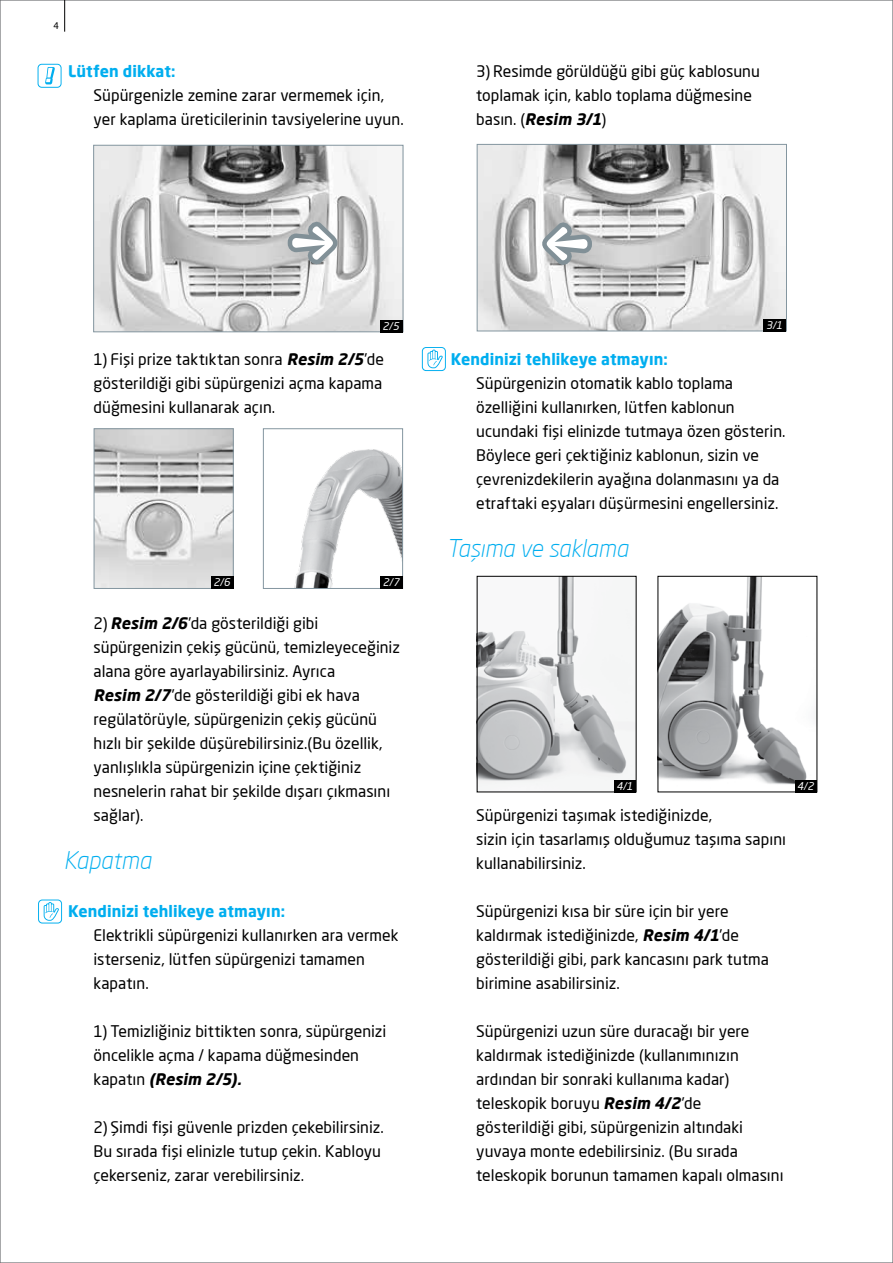
<style>
.page{position:relative;width:893px;height:1263px;background:#fff}
.page>*{position:absolute;margin:0;border:0;box-sizing:border-box;transform-origin:0 0}
.t1{font:italic 300 24px "Neo Sans Pro";letter-spacing:-.005em;color:#00aeef}
.t2{font:15.75px/24px "Neo Sans Pro";color:#000}
.t3{font:700 15.75px "Neo Sans Pro";letter-spacing:.005em;color:#00aeef}
.t4{font:italic 10.5px "Neo Sans Pro";color:#fff}
.t5{font:9px "Neo Sans Pro";color:#000}
.s1{font-weight:700;font-style:italic}
</style>
<div class="page">
<hr style="left:64px;top:0;width:1px;height:32px;background:#000">
<svg style="left:38px;top:64px;width:24px;height:24px"></svg>
<svg style="left:38px;top:899px;width:24px;height:24px"></svg>
<svg style="left:422px;top:347px;width:24px;height:24px"></svg>
<img style="left:95px;top:147px;width:306px;height:183px">
<div style="left:93px;top:145px;width:310px;height:187px;border:1px solid #8496a0"></div>
<div style="left:380px;top:320px;width:22px;height:12px;background:#000"></div>
<svg style="left:283px;top:225px;width:74px;height:49px"></svg>
<img style="left:479px;top:146px;width:306px;height:183px">
<div style="left:477px;top:144px;width:310px;height:187px;border:1px solid #8496a0"></div>
<div style="left:763px;top:319px;width:23px;height:12px;background:#000"></div>
<svg style="left:523px;top:213px;width:73px;height:49px"></svg>
<img style="left:660px;top:578px;width:147px;height:207px">
<img style="left:479px;top:578px;width:155px;height:209px">
<div style="left:477px;top:576px;width:159px;height:216px;border:1px solid #000"></div>
<div style="left:614px;top:780px;width:22px;height:12px;background:#000"></div>
<div style="left:795px;top:780px;width:22px;height:12px;background:#000"></div>
<img style="left:96px;top:430px;width:135px;height:157px">
<div style="left:94px;top:428px;width:139px;height:161px;border:1px solid #8496a0"></div>
<div style="left:211px;top:576px;width:22px;height:12px;background:#000"></div>
<img style="left:294px;top:449px;width:107px;height:138px">
<div style="left:263px;top:428px;width:140px;height:161px;border:1px solid #8496a0"></div>
<div style="left:380px;top:576px;width:23px;height:12px;background:#000"></div>
<p class="t5" style="left:54px;top:20px;width:7px">4</p>
<p class="t3" style="left:68px;top:61px;width:109px">Lütfen dikkat:</p>
<p class="t2" style="left:94px;top:83px;width:312px">Süpürgenizle zemine zarar vermemek için, yer kaplama üreticilerinin tavsiyelerine uyun.</p>
<p class="t2" style="left:476px;top:59px;width:285px">3) Resimde görüldüğü gibi güç kablosunu toplamak için, kablo toplama düğmesine basın. (<span class="s1">Resim 3/1</span>)</p>
<p class="t4" style="left:383px;top:320px;width:18px">2/5</p>
<p class="t4" style="left:766px;top:319px;width:18px">3/1</p>
<p class="t2" style="left:94px;top:347px;width:292px;text-align:justify">1) Fişi prize taktıktan sonra <span class="s1">Resim 2/5</span>’de gösterildiği gibi süpürgenizi açma kapama düğmesini kullanarak açın.</p>
<p class="t4" style="left:213px;top:576px;width:18px">2/6</p>
<p class="t4" style="left:383px;top:576px;width:18px">2/7</p>
<p class="t3" style="left:451px;top:349px;width:219px">Kendinizi tehlikeye atmayın:</p>
<p class="t2" style="left:476px;top:371px;width:311px">Süpürgenizin otomatik kablo toplama özelliğini kullanırken, lütfen kablonun ucundaki fişi elinizde tutmaya özen gösterin.<br>Böylece geri çektiğiniz kablonun, sizin ve çevrenizdekilerin ayağına dolanmasını ya da etraftaki eşyaları düşürmesini engellersiniz.</p>
<h1 class="t1" style="left:446px;top:533px;width:183px">Taşıma ve saklama</h1>
<p class="t2" style="left:94px;top:611px;width:308px">2) <span class="s1">Resim 2/6</span>’da gösterildiği gibi süpürgenizin çekiş gücünü, temizleyeceğiniz alana göre ayarlayabilirsiniz. Ayrıca<br><span class="s1">Resim 2/7</span>’de gösterildiği gibi ek hava regülatörüyle, süpürgenizin çekiş gücünü hızlı bir şekilde düşürebilirsiniz.(Bu özellik, yanlışlıkla süpürgenizin içine çektiğiniz nesnelerin rahat bir şekilde dışarı çıkmasını sağlar).</p>
<h1 class="t1" style="left:64px;top:845px;width:89px">Kapatma</h1>
<p class="t3" style="left:68px;top:901px;width:219px">Kendinizi tehlikeye atmayın:</p>
<p class="t2" style="left:94px;top:923px;width:307px">Elektrikli süpürgenizi kullanırken ara vermek isterseniz, lütfen süpürgenizi tamamen kapatın.</p>
<p class="t2" style="left:94px;top:1019px;width:294px">1) Temizliğiniz bittikten sonra, süpürgenizi öncelikle açma / kapama düğmesinden kapatın <span class="s1">(Resim 2/5).</span></p>
<p class="t2" style="left:94px;top:1115px;width:292px">2) Şimdi fişi güvenle prizden çekebilirsiniz.<br>Bu sırada fişi elinizle tutup çekin. Kabloyu çekerseniz, zarar verebilirsiniz.</p>
<p class="t4" style="left:616px;top:780px;width:18px">4/1</p>
<p class="t4" style="left:797px;top:780px;width:18px">4/2</p>
<p class="t2" style="left:476px;top:803px;width:311px">Süpürgenizi taşımak istediğinizde,<br>sizin için tasarlamış olduğumuz taşıma sapını kullanabilirsiniz.</p>
<p class="t2" style="left:476px;top:899px;width:294px">Süpürgenizi kısa bir süre için bir yere kaldırmak istediğinizde, <span class="s1">Resim 4/1</span>’de gösterildiği gibi, park kancasını park tutma birimine asabilirsiniz.</p>
<p class="t2" style="left:476px;top:1019px;width:309px">Süpürgenizi uzun süre duracağı bir yere kaldırmak istediğinizde (kullanımınızın ardından bir sonraki kullanıma kadar) teleskopik boruyu <span class="s1">Resim 4/2</span>’de<br>gösterildiği gibi, süpürgenizin altındaki yuvaya monte edebilirsiniz. (Bu sırada teleskopik borunun tamamen kapalı olmasını</p>
</div>
